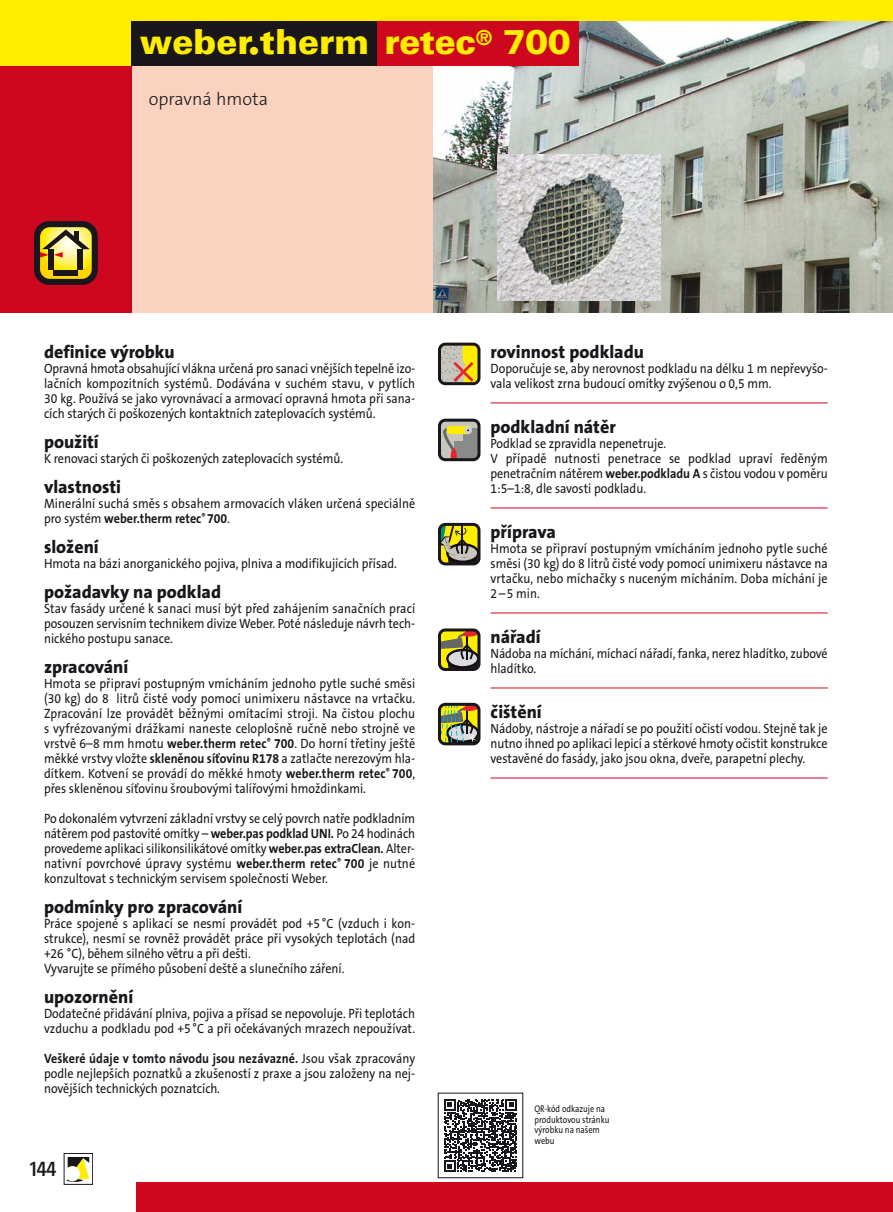
<style>
.page{position:relative;width:893px;height:1212px;background:#fff}
.page>*{position:absolute;margin:0;border:0;box-sizing:border-box;transform-origin:0 0}
.t1{font:900 34.5px "Univers CE";color:#ffed00}
.t2{font:600 21px "The Sans Cd CELF";color:#1a171c;scale:1.05 1}
.t3{font:800 18px "The Sans CE B8";color:#1a171c}
.t4{font:300 18px "The Sans CE B3";color:#1a171c}
.t5{font:13.5px/15px "The Sans CE B5 Plain";color:#1a171c;text-align:justify;scale:.9 1}
.t6{font:9.75px/10.5px "The Sans CE B5 Plain";color:#1a171c;scale:.85 1}
.s1{font-family:"The Sans CE B7";font-weight:700}
</style>
<div class="page">
<div style="left:132px;top:66px;width:327px;height:247px;background:#fad3c0"></div>
<div style="left:0;top:66px;width:132px;height:247px;background:#cd071e"></div>
<div style="left:0;top:0;width:893px;height:66px;background:#ffed00"></div>
<img style="left:434px;top:21px;width:459px;height:292px">
<div style="left:34px;top:221px;width:64px;height:64px;background:#1a171c;border-radius:15px"></div>
<svg style="left:40px;top:227px;width:52px;height:52px"></svg>
<div style="left:49px;top:249px;width:5px;height:21px;background:#1a171c"></div>
<div style="left:78px;top:249px;width:5px;height:21px;background:#1a171c"></div>
<div style="left:54px;top:270px;width:24px;height:5px;background:#1a171c"></div>
<svg style="left:40px;top:229px;width:50px;height:29px"></svg>
<div style="left:64px;top:1153px;width:29px;height:32px;border:1px solid #1a171c"></div>
<svg style="left:68px;top:1157px;width:21px;height:22px"></svg>
<hr style="left:67px;top:1179px;width:16px;height:3px;background:#1a171c;border-radius:50%">
<div style="left:65px;top:1166px;width:15px;height:15px;background:#fff;border-radius:50%"></div>
<hr style="left:490px;top:403px;width:338px;height:1px;background:#cd071e">
<hr style="left:490px;top:508px;width:338px;height:1px;background:#cd071e">
<hr style="left:490px;top:613px;width:338px;height:1px;background:#cd071e">
<hr style="left:490px;top:688px;width:338px;height:1px;background:#cd071e">
<hr style="left:490px;top:778px;width:338px;height:1px;background:#cd071e">
<svg style="left:438px;top:703px;width:42px;height:42px"></svg>
<svg style="left:438px;top:628px;width:42px;height:43px"></svg>
<svg style="left:438px;top:419px;width:42px;height:42px"></svg>
<svg style="left:438px;top:343px;width:42px;height:42px"></svg>
<svg style="left:438px;top:523px;width:42px;height:42px"></svg>
<div style="left:136px;top:1182px;width:757px;height:30px;background:#cd071e"></div>
<div style="left:132px;top:21px;width:245px;height:45px;background:#1a171c"></div>
<div style="left:377px;top:21px;width:201px;height:45px;background:#cd071e"></div>
<img style="left:497px;top:154px;width:163px;height:146px">
<svg style="left:444px;top:1099px;width:73px;height:73px"></svg>
<p class="t1" style="left:140px;top:30px;width:432px">weber<sub>•</sub>therm retec<sup>®</sup> 700</p>
<p class="t4" style="left:149px;top:91px;width:121px">opravná hmota</p>
<p class="t3" style="left:44px;top:344px;width:132px">definice výrobku</p>
<p class="t5" style="left:44px;top:362px;width:414px">Opravná hmota obsahující vlákna určená pro sanaci vnějších tepelně izo&shy;lačních kompozitních systémů. Dodávána v suchém stavu, v pytlích 30 kg. Používá se jako vyrovnávací a armovací opravná hmota při sana&shy;cích starých či poškozených kontaktních zateplovacích systémů.</p>
<p class="t3" style="left:44px;top:434px;width:56px">použití</p>
<p class="t5" style="left:44px;top:452px;width:334px">K renovaci starých či poškozených zateplovacích systémů.</p>
<p class="t3" style="left:44px;top:479px;width:79px">vlastnosti</p>
<p class="t5" style="left:44px;top:497px;width:414px">Minerální suchá směs s obsahem armovacích vláken určená speciálně pro systém <span class="s1">weber.therm retec</span><sup>®</sup> <span class="s1">700</span>.</p>
<p class="t3" style="left:44px;top:539px;width:56px">složení</p>
<p class="t5" style="left:44px;top:557px;width:394px">Hmota na bázi anorganického pojiva, plniva a modifikujících přísad.</p>
<p class="t3" style="left:44px;top:584px;width:179px">požadavky na podklad</p>
<p class="t5" style="left:44px;top:602px;width:414px">Stav fasády určené k sanaci musí být před zahájením sanačních prací posouzen servisním technikem divize Weber. Poté následuje návrh tech&shy;nického postupu sanace.</p>
<p class="t3" style="left:44px;top:659px;width:86px">zpracování</p>
<p class="t5" style="left:44px;top:677px;width:414px">Hmota se připraví postupným vmícháním jednoho pytle suché směsi (30 kg) do 8 litrů čisté vody pomocí unimixeru nástavce na vrtačku.<br>Zpracování lze provádět běžnými omítacími stroji. Na čistou plochu s vyfrézovanými drážkami naneste celoplošně ručně nebo strojně ve vrstvě 6–8 mm hmotu <span class="s1">weber.therm retec</span><sup>®</sup> <span class="s1">700</span>. Do horní třetiny ještě měkké vrstvy vložte <span class="s1">skleněnou síťovinu R178</span> a zatlačte nerezovým hla&shy;dítkem. Kotvení se provádí do měkké hmoty <span class="s1">weber.therm retec</span><sup>®</sup> <span class="s1">700</span>, přes skleněnou síťovinu šroubovými talířovými hmoždinkami.</p>
<p class="t5" style="left:44px;top:812px;width:414px">Po dokonalém vytvrzení základní vrstvy se celý povrch natře podkladním nátěrem pod pastovité omítky – <span class="s1">weber.pas podklad UNI.</span> Po 24 hodinách provedeme aplikaci silikonsilikátové omítky <span class="s1">weber.pas extraClean.</span> Alter&shy;nativní povrchové úpravy systému <span class="s1">weber.therm retec</span><sup>®</sup> <span class="s1">700</span> je nutné konzultovat s technickým servisem společnosti Weber.</p>
<p class="t3" style="left:44px;top:899px;width:200px">podmínky pro zpracování</p>
<p class="t5" style="left:44px;top:917px;width:414px;text-align:left">Práce spojené s aplikací se nesmí provádět pod +5 °C (vzduch i kon&shy;strukce), nesmí se rovněž provádět práce při vysokých teplotách (nad +26 °C), během silného větru a při dešti.<br>Vyvarujte se přímého působení deště a slunečního záření.</p>
<p class="t3" style="left:44px;top:989px;width:91px">upozornění</p>
<p class="t5" style="left:44px;top:1007px;width:414px">Dodatečné přidávání plniva, pojiva a přísad se nepovoluje. Při teplotách vzduchu a podkladu pod +5 °C a při očekávaných mrazech nepoužívat.</p>
<p class="t5" style="left:44px;top:1052px;width:414px"><span class="s1">Veškeré údaje v tomto návodu jsou nezávazné.</span> Jsou však zpracovány podle nejlepších poznatků a zkušeností z praxe a jsou založeny na nej&shy;novějších technických poznatcích.</p>
<p class="t2" style="left:30px;top:1161px;width:27px">144</p>
<p class="t3" style="left:490px;top:344px;width:155px">rovinnost podkladu</p>
<p class="t5" style="left:490px;top:362px;width:376px">Doporučuje se, aby nerovnost podkladu na délku 1 m nepřevyšo&shy;vala velikost zrna budoucí omítky zvýšenou o 0,5 mm.</p>
<p class="t3" style="left:490px;top:419px;width:127px">podkladní nátěr</p>
<p class="t5" style="left:490px;top:437px;width:376px;text-align:left">Podklad se zpravidla nepenetruje.<br>V případě nutnosti penetrace se podklad upraví ředěným penetračním nátěrem <span class="s1">weber.podkladu A</span> s čistou vodou v poměru 1:5–1:8, dle savosti podkladu.</p>
<p class="t3" style="left:490px;top:524px;width:67px">příprava</p>
<p class="t5" style="left:490px;top:542px;width:376px">Hmota se připraví postupným vmícháním jednoho pytle suché směsi (30 kg) do 8 litrů čisté vody pomocí unimixeru nástavce na vrtačku, nebo míchačky s nuceným mícháním. Doba míchání je 2 – 5 min.</p>
<p class="t3" style="left:490px;top:629px;width:52px">nářadí</p>
<p class="t5" style="left:490px;top:647px;width:376px">Nádoba na míchání, míchací nářadí, fanka, nerez hladítko, zubové hladítko.</p>
<p class="t3" style="left:490px;top:704px;width:53px">čištění</p>
<p class="t5" style="left:490px;top:722px;width:376px">Nádoby, nástroje a nářadí se po použití očistí vodou. Stejně tak je nutno ihned po aplikaci lepicí a stěrkové hmoty očistit konstrukce vestavěné do fasády, jako jsou okna, dveře, parapetní plechy.</p>
<p class="t6" style="left:534px;top:1104px;width:90px">QR-kód odkazuje na produktovou stránku výrobku na našem webu</p>
</div>
